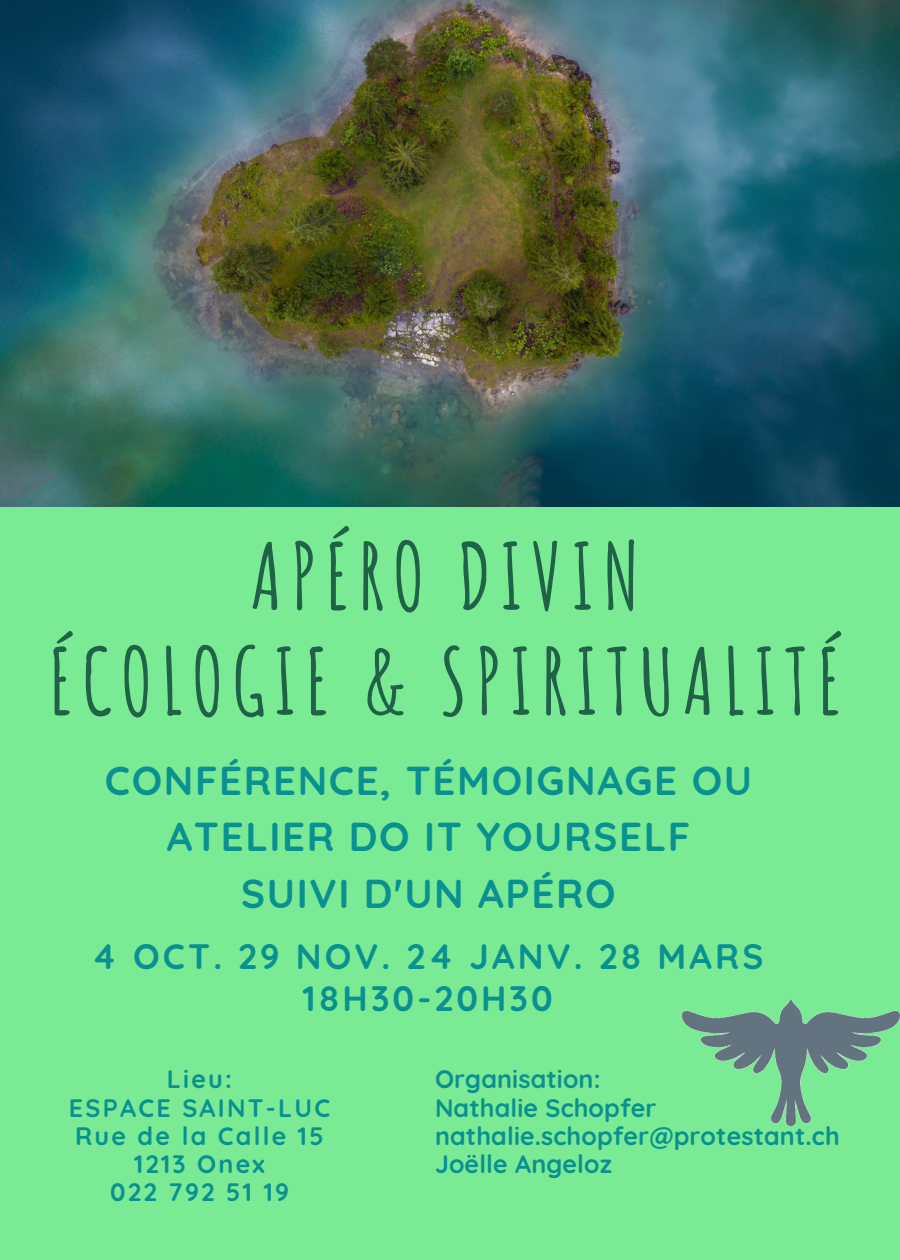
<style>
.page{position:relative;width:900px;height:1260px;background:#fff}
.page>*{position:absolute;margin:0;border:0;box-sizing:border-box;transform-origin:0 0}
.t1{font:700 90.5px/105px "Amatic SC";letter-spacing:.09em;color:#206247;text-align:center}
.t2{font:700 40.25px/56.2px "Quicksand";letter-spacing:.04em;color:#0a9091;text-align:center}
.t3{font:700 35.25px/41.2px "Quicksand";letter-spacing:.09em;color:#0a9091;text-align:center}
.t4{font:700 25.25px/28px "Quicksand";letter-spacing:.005em;color:#0a9091}
.t5{font:700 25.25px/28px "Quicksand";letter-spacing:.09em;color:#0a9091;text-align:center}
</style>
<div class="page">
<div style="left:0;top:495px;width:900px;height:765px;background:#7bea94"></div>
<img style="left:0;top:0;width:900px;height:506px">
<img style="left:682px;top:999px;width:218px;height:128px">
<h1 class="t1" style="left:49px;top:523px;width:795px">APÉRO DIVIN<br>ÉCOLOGIE &amp; SPIRITUALITÉ</h1>
<h2 class="t2" style="left:105px;top:752px;width:649px">CONFÉRENCE, TÉMOIGNAGE OU<br>ATELIER DO IT YOURSELF<br>SUIVI D'UN APÉRO</h2>
<h3 class="t3" style="left:92px;top:936px;width:673px">4 OCT. 29 NOV. 24 JANV. 28 MARS<br>18H30-20H30</h3>
<p class="t5" style="left:69px;top:1065px;width:263px">Lieu:<br>ESPACE SAINT-LUC<br>Rue de la Calle 15<br>1213 Onex<br>022 792 51 19</p>
<p class="t4" style="left:435px;top:1065px;width:406px">Organisation:<br>Nathalie Schopfer nathalie.schopfer@protestant.ch<br>Joëlle Angeloz</p>
</div>
